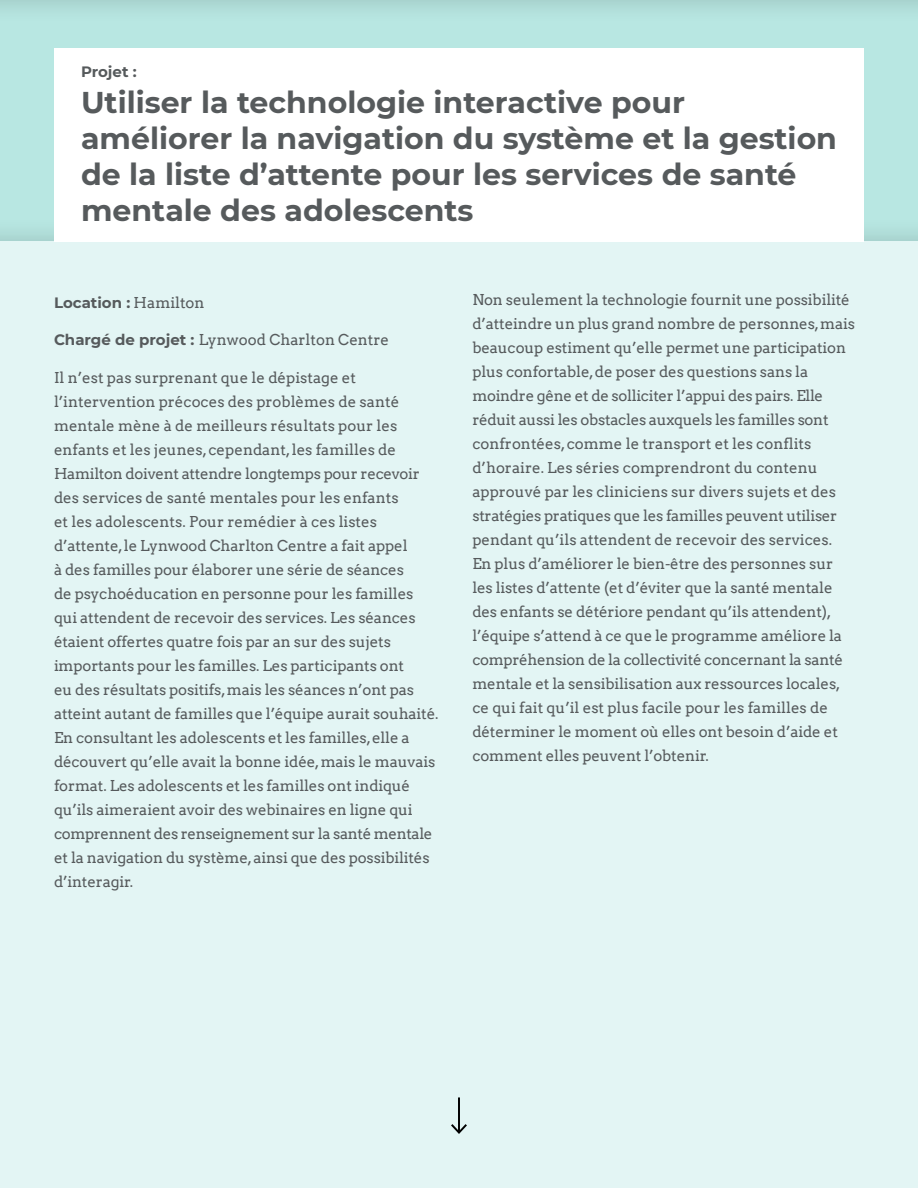
<style>
.page{position:relative;width:918px;height:1188px;background:#fff}
.page>*{position:absolute;margin:0;border:0;box-sizing:border-box;transform-origin:0 0}
.t1{font:700 30px/36px "Montserrat";color:#565a5c}
.t2{font:15px/24px "Arvo";letter-spacing:-.01em;color:#565a5c}
.t3{font:700 15px "Montserrat";color:#565a5c}
.s1{font-family:"Arvo";font-weight:400}
.s2{font-family:"Montserrat";font-weight:700}
</style>
<div class="page">
<div style="left:0;top:0;width:918px;height:242px;background:#000;opacity:.19"></div>
<div style="left:0;top:241px;width:918px;height:947px;background:#e3f5f4"></div>
<div style="left:54px;top:48px;width:810px;height:193px;background:#fff"></div>
<hr style="left:458px;top:1097px;width:2px;height:35px;background:#000">
<svg style="left:451px;top:1124px;width:16px;height:10px"></svg>
<p class="t3" style="left:81px;top:61px;width:57px">Projet :</p>
<h1 class="t1" style="left:81px;top:83px;width:758px">Utiliser la technologie interactive pour améliorer la navigation du système et la gestion de la liste d’attente pour les services de santé mentale des adolescents</h1>
<p class="t3" style="left:54px;top:292px;width:152px">Location : <span class="s1">Hamilton</span></p>
<p class="t2" style="left:54px;top:328px;width:337px"><span class="s2">Chargé de projet :</span> Lynwood Charlton Centre</p>
<p class="t2" style="left:54px;top:366px;width:386px">Il n’est pas surprenant que le dépistage et l’intervention précoces des problèmes de santé mentale mène à de meilleurs résultats pour les enfants et les jeunes, cependant, les familles de Hamilton doivent attendre longtemps pour recevoir des services de santé mentales pour les enfants<br>et les adolescents. Pour remédier à ces listes d’attente, le Lynwood Charlton Centre a fait appel<br>à des familles pour élaborer une série de séances<br>de psychoéducation en personne pour les familles qui attendent de recevoir des services. Les séances étaient offertes quatre fois par an sur des sujets importants pour les familles. Les participants ont<br>eu des résultats positifs, mais les séances n’ont pas atteint autant de familles que l’équipe aurait souhaité.<br>En consultant les adolescents et les familles, elle a découvert qu’elle avait la bonne idée, mais le mauvais format. Les adolescents et les familles ont indiqué qu’ils aimeraient avoir des webinaires en ligne qui comprennent des renseignement sur la santé mentale et la navigation du système, ainsi que des possibilités d’interagir.</p>
<p class="t2" style="left:472px;top:287px;width:384px">Non seulement la technologie fournit une possibilité d’atteindre un plus grand nombre de personnes, mais beaucoup estiment qu’elle permet une participation plus confortable, de poser des questions sans la moindre gêne et de solliciter l’appui des pairs. Elle réduit aussi les obstacles auxquels les familles sont confrontées, comme le transport et les conflits d’horaire. Les séries comprendront du contenu approuvé par les cliniciens sur divers sujets et des stratégies pratiques que les familles peuvent utiliser pendant qu’ils attendent de recevoir des services.<br>En plus d’améliorer le bien-être des personnes sur les listes d’attente (et d’éviter que la santé mentale des enfants se détériore pendant qu’ils attendent), l’équipe s’attend à ce que le programme améliore la compréhension de la collectivité concernant la santé mentale et la sensibilisation aux ressources locales, ce qui fait qu’il est plus facile pour les familles de déterminer le moment où elles ont besoin d’aide et comment elles peuvent l’obtenir.</p>
</div>
